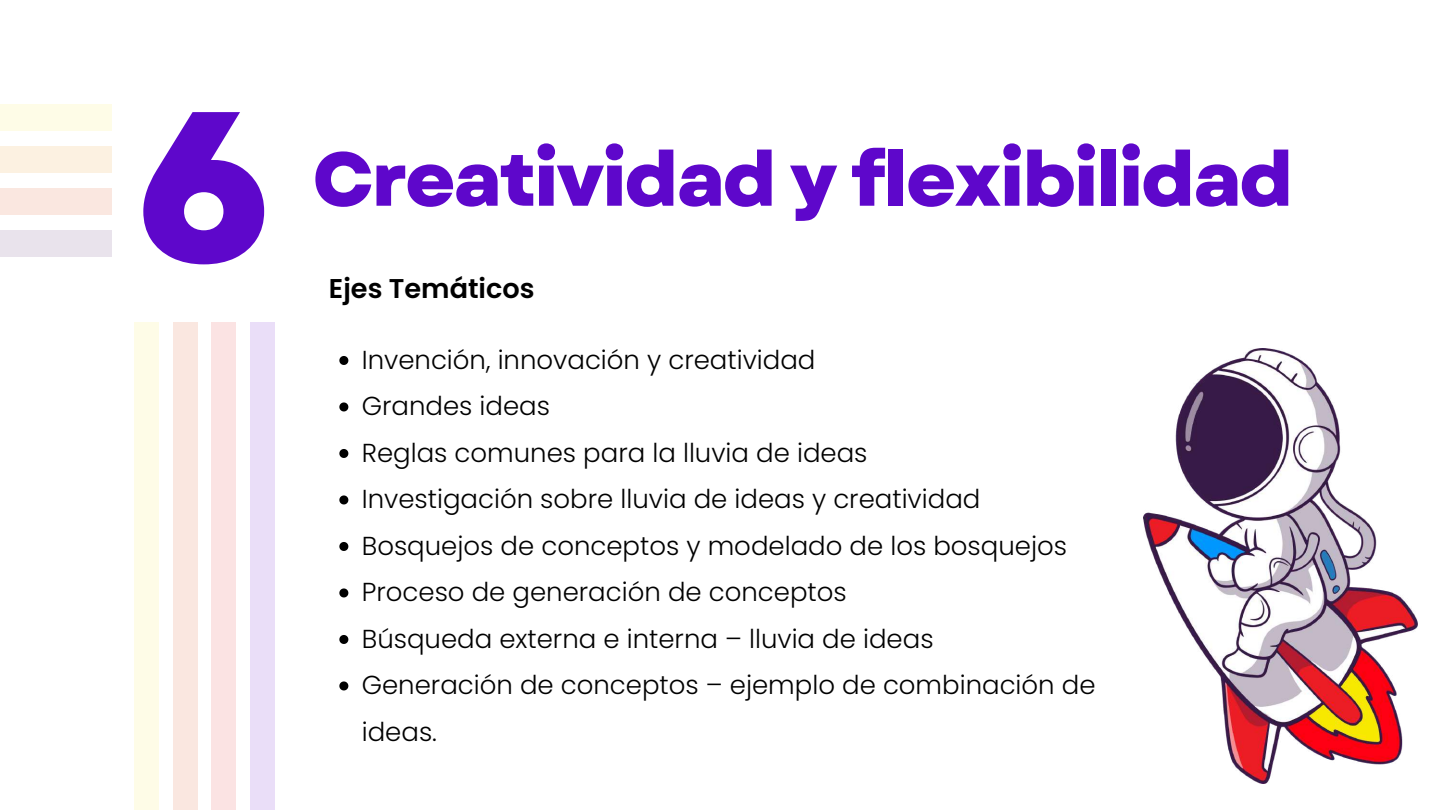
<style>
.page{position:relative;width:1440px;height:810px;background:#fff}
.page>*{position:absolute;margin:0;border:0;box-sizing:border-box;transform-origin:0 0}
.t1{font:800 213px "Garet";color:#5e07cb}
.t2{font:800 75.9px "Garet";letter-spacing:-.03em;color:#5e07cb}
.t3{font:600 27.1px "Poppins";color:#000}
.t4{font:300 26px/46.5px "Poppins";color:#000}
</style>
<div class="page">
<div style="left:251px;top:322px;width:24px;height:487px;background:#eadef8"></div>
<div style="left:212px;top:322px;width:24px;height:487px;background:#fbe3e3"></div>
<div style="left:173px;top:322px;width:24px;height:487px;background:#fae7e0"></div>
<div style="left:134px;top:322px;width:24px;height:487px;background:#fefce7"></div>
<div style="left:0;top:231px;width:112px;height:26px;background:#e9e3ec"></div>
<div style="left:0;top:189px;width:112px;height:26px;background:#fae7e0"></div>
<div style="left:0;top:146px;width:112px;height:27px;background:#fcf1e1"></div>
<div style="left:0;top:104px;width:112px;height:26px;background:#fefce7"></div>
<img style="left:1143px;top:348px;width:275px;height:435px">
<svg style="left:339px;top:356px;width:9px;height:9px"></svg>
<svg style="left:339px;top:402px;width:9px;height:9px"></svg>
<svg style="left:339px;top:449px;width:9px;height:9px"></svg>
<svg style="left:339px;top:495px;width:9px;height:9px"></svg>
<svg style="left:339px;top:542px;width:9px;height:9px"></svg>
<svg style="left:339px;top:588px;width:9px;height:9px"></svg>
<svg style="left:339px;top:635px;width:9px;height:9px"></svg>
<svg style="left:339px;top:681px;width:9px;height:9px"></svg>
<h1 class="t1" style="left:136px;top:33px;width:139px">6</h1>
<h2 class="t2" style="left:313px;top:125px;width:982px">Creatividad y flexibilidad</h2>
<p class="t3" style="left:329px;top:270px;width:207px">Ejes Temáticos</p>
<p class="t4" style="left:362px;top:336px;width:735px">Invención, innovación y creatividad<br>Grandes ideas<br>Reglas comunes para la lluvia de ideas<br>Investigación sobre lluvia de ideas y creatividad Bosquejos de conceptos y modelado de los bosquejos Proceso de generación de conceptos<br>Búsqueda externa e interna – lluvia de ideas<br>Generación de conceptos – ejemplo de combinación de ideas.</p>
</div>
